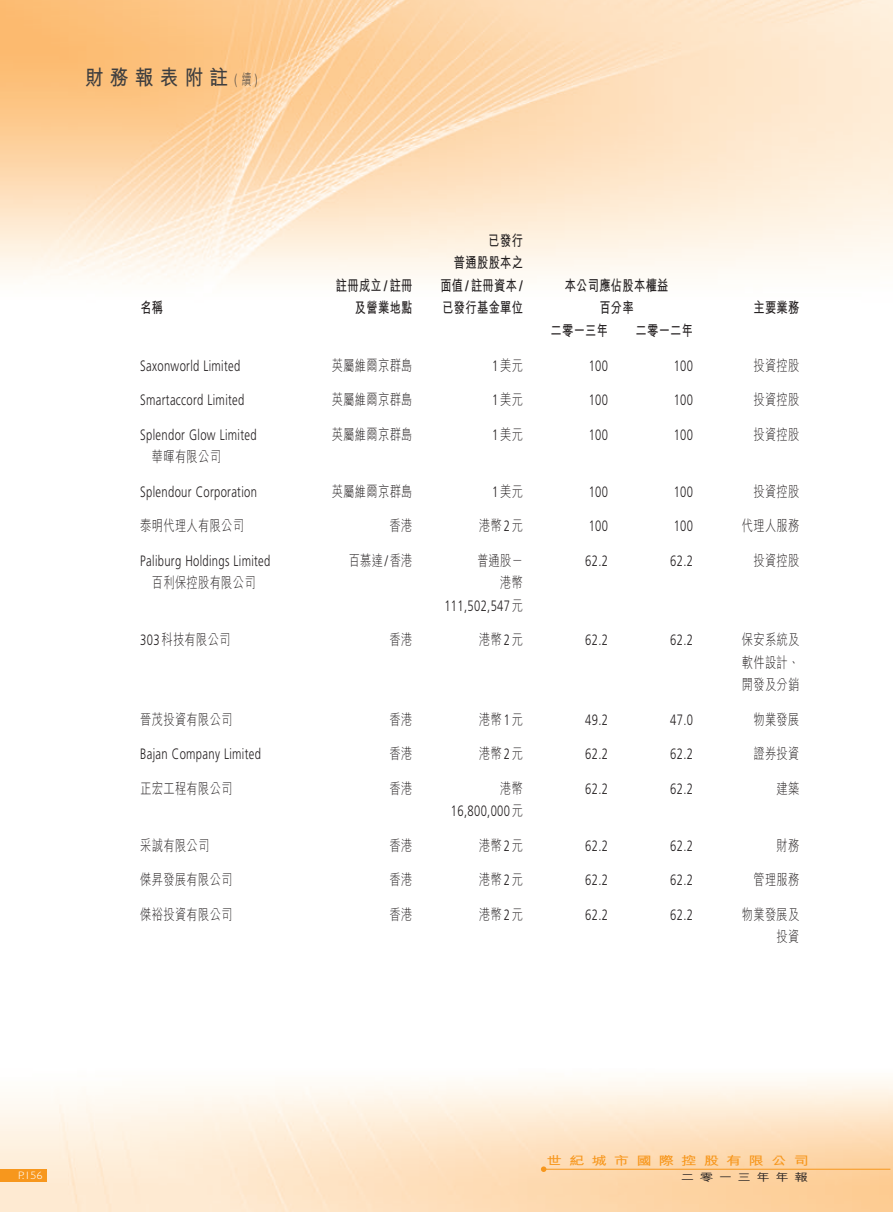
<style>
.page{position:relative;width:893px;height:1212px;background:#fff}
.page>*{position:absolute;margin:0;border:0;box-sizing:border-box;transform-origin:0 0}
.t1{font:700 21px "M Hei HK";letter-spacing:.335em;color:#3e3e3f;scale:.89 1}
._1__內文{font:300 15px "Frutiger LT Std";letter-spacing:.03em;color:#231f20;scale:.75 1}
._1__內文-2{font:300 15px "M Hei HK";letter-spacing:.03em;color:#231f20;scale:.75 1}
._1__內文-3{font:700 15px "M Hei HK";letter-spacing:.03em;color:#231f20;scale:.75 1}
.t2{font:700 12px "M Hei HK";letter-spacing:.45em;color:#f7971d;scale:1.29 1}
.t3{font:300 10.8px "Gill Sans Std";color:#fff;scale:1.13 1}
.t4{font:500 10.5px "M Hei HK";letter-spacing:.4em;color:#231f20;scale:1.29 1}
.s1{font-family:"Frutiger LT Std";font-weight:300;font-size:15px}
.s2{font-weight:300;font-size:15px}
.s3{font-family:"Frutiger LT Std"}
.s4{font-family:"M Hei HK"}
</style>
<div class="page">
<img style="left:0;top:0;width:892px;height:1212px">
<div style="left:0;top:1169px;width:47px;height:13px;background:#f7971d"></div>
<svg style="left:541px;top:1166px;width:5px;height:6px"></svg>
<hr style="left:543px;top:1169px;width:347px;height:1px;background:#f7971d">
<h1 class="t1" style="left:85px;top:62px;width:195px">財務報表附註 <span class="s1">(</span> <span class="s2">續</span><span class="s1">)</span></h1>
<p class="_1__內文-3" style="left:489px;top:230px;width:47px">已發行</p>
<p class="_1__內文-3" style="left:454px;top:252px;width:94px">普通股股本之</p>
<p class="_1__內文-3" style="left:336px;top:275px;width:104px">註冊成立<span class="s3">/</span>註冊</p>
<p class="_1__內文-3" style="left:440px;top:275px;width:112px">面值<span class="s3">/</span>註冊資本<span class="s3">/</span></p>
<p class="_1__內文-3" style="left:140px;top:297px;width:32px">名稱</p>
<p class="_1__內文-3" style="left:355px;top:297px;width:78px">及營業地點</p>
<p class="_1__內文-3" style="left:442px;top:297px;width:109px">已發行基金單位</p>
<p class="_1__內文-3" style="left:565px;top:275px;width:140px">本公司應佔股本權益</p>
<p class="_1__內文-3" style="left:599px;top:297px;width:47px">百分率</p>
<p class="_1__內文-3" style="left:753px;top:297px;width:63px">主要業務</p>
<p class="_1__內文-3" style="left:551px;top:320px;width:78px">二零一三年</p>
<p class="_1__內文-3" style="left:636px;top:320px;width:78px">二零一二年</p>
<p class="_1__內文" style="left:140px;top:357px;width:135px">Saxonworld Limited</p>
<p class="_1__內文-2" style="left:332px;top:357px;width:109px">英屬維爾京群島</p>
<p class="_1__內文-2" style="left:492px;top:357px;width:43px"><span class="s3">1</span>美元</p>
<p class="_1__內文" style="left:589px;top:357px;width:27px">100</p>
<p class="_1__內文" style="left:674px;top:357px;width:27px">100</p>
<p class="_1__內文-2" style="left:753px;top:357px;width:63px">投資控股</p>
<p class="_1__內文" style="left:140px;top:391px;width:140px">Smartaccord Limited</p>
<p class="_1__內文-2" style="left:332px;top:392px;width:109px">英屬維爾京群島</p>
<p class="_1__內文-2" style="left:492px;top:392px;width:43px"><span class="s3">1</span>美元</p>
<p class="_1__內文" style="left:589px;top:391px;width:27px">100</p>
<p class="_1__內文" style="left:674px;top:391px;width:27px">100</p>
<p class="_1__內文-2" style="left:753px;top:392px;width:63px">投資控股</p>
<p class="_1__內文" style="left:140px;top:426px;width:157px">Splendor Glow Limited</p>
<p class="_1__內文-2" style="left:332px;top:426px;width:109px">英屬維爾京群島</p>
<p class="_1__內文-2" style="left:492px;top:426px;width:43px"><span class="s3">1</span>美元</p>
<p class="_1__內文" style="left:589px;top:426px;width:27px">100</p>
<p class="_1__內文" style="left:674px;top:426px;width:27px">100</p>
<p class="_1__內文-2" style="left:753px;top:426px;width:63px">投資控股</p>
<p class="_1__內文-2" style="left:152px;top:449px;width:94px">華暉有限公司</p>
<p class="_1__內文" style="left:140px;top:483px;width:157px">Splendour Corporation</p>
<p class="_1__內文-2" style="left:332px;top:483px;width:109px">英屬維爾京群島</p>
<p class="_1__內文-2" style="left:492px;top:483px;width:43px"><span class="s3">1</span>美元</p>
<p class="_1__內文" style="left:589px;top:483px;width:27px">100</p>
<p class="_1__內文" style="left:674px;top:483px;width:27px">100</p>
<p class="_1__內文-2" style="left:753px;top:483px;width:63px">投資控股</p>
<p class="_1__內文-2" style="left:140px;top:518px;width:140px">泰明代理人有限公司</p>
<p class="_1__內文-2" style="left:390px;top:518px;width:32px">香港</p>
<p class="_1__內文-2" style="left:479px;top:518px;width:60px">港幣<span class="s3">2</span>元</p>
<p class="_1__內文" style="left:589px;top:517px;width:27px">100</p>
<p class="_1__內文" style="left:674px;top:517px;width:27px">100</p>
<p class="_1__內文-2" style="left:742px;top:518px;width:78px">代理人服務</p>
<p class="_1__內文" style="left:140px;top:552px;width:175px">Paliburg Holdings Limited</p>
<p class="_1__內文-2" style="left:349px;top:552px;width:87px">百慕達<span class="s3">/</span>香港</p>
<p class="_1__內文-2" style="left:477px;top:552px;width:63px">普通股－</p>
<p class="_1__內文" style="left:585px;top:552px;width:32px">62.2</p>
<p class="_1__內文" style="left:670px;top:552px;width:32px">62.2</p>
<p class="_1__內文-2" style="left:753px;top:552px;width:63px">投資控股</p>
<p class="_1__內文-2" style="left:152px;top:575px;width:140px">百利保控股有限公司</p>
<p class="_1__內文-2" style="left:500px;top:575px;width:32px">港幣</p>
<p class="_1__內文" style="left:444px;top:597px;width:106px">111,502,547<span class="s4">元</span></p>
<p class="_1__內文-2" style="left:140px;top:632px;width:122px"><span class="s3">303</span>科技有限公司</p>
<p class="_1__內文-2" style="left:390px;top:632px;width:32px">香港</p>
<p class="_1__內文-2" style="left:479px;top:632px;width:60px">港幣<span class="s3">2</span>元</p>
<p class="_1__內文" style="left:585px;top:631px;width:32px">62.2</p>
<p class="_1__內文" style="left:670px;top:631px;width:32px">62.2</p>
<p class="_1__內文-2" style="left:742px;top:632px;width:78px">保安系統及</p>
<p class="_1__內文-2" style="left:742px;top:654px;width:78px">軟件設計、</p>
<p class="_1__內文-2" style="left:742px;top:677px;width:78px">開發及分銷</p>
<p class="_1__內文-2" style="left:140px;top:711px;width:124px">晉茂投資有限公司</p>
<p class="_1__內文-2" style="left:390px;top:711px;width:32px">香港</p>
<p class="_1__內文-2" style="left:479px;top:711px;width:60px">港幣<span class="s3">1</span>元</p>
<p class="_1__內文" style="left:585px;top:711px;width:32px">49.2</p>
<p class="_1__內文" style="left:670px;top:711px;width:32px">47.0</p>
<p class="_1__內文-2" style="left:753px;top:711px;width:63px">物業發展</p>
<p class="_1__內文" style="left:140px;top:745px;width:162px">Bajan Company Limited</p>
<p class="_1__內文-2" style="left:390px;top:746px;width:32px">香港</p>
<p class="_1__內文-2" style="left:479px;top:746px;width:60px">港幣<span class="s3">2</span>元</p>
<p class="_1__內文" style="left:585px;top:745px;width:32px">62.2</p>
<p class="_1__內文" style="left:670px;top:745px;width:32px">62.2</p>
<p class="_1__內文-2" style="left:753px;top:746px;width:63px">證券投資</p>
<p class="_1__內文-2" style="left:140px;top:780px;width:124px">正宏工程有限公司</p>
<p class="_1__內文-2" style="left:390px;top:780px;width:32px">香港</p>
<p class="_1__內文-2" style="left:500px;top:780px;width:32px">港幣</p>
<p class="_1__內文" style="left:585px;top:780px;width:32px">62.2</p>
<p class="_1__內文" style="left:670px;top:780px;width:32px">62.2</p>
<p class="_1__內文-2" style="left:777px;top:780px;width:32px">建築</p>
<p class="_1__內文" style="left:451px;top:802px;width:98px">16,800,000<span class="s4">元</span></p>
<p class="_1__內文-2" style="left:140px;top:837px;width:94px">采誠有限公司</p>
<p class="_1__內文-2" style="left:390px;top:837px;width:32px">香港</p>
<p class="_1__內文-2" style="left:479px;top:837px;width:60px">港幣<span class="s3">2</span>元</p>
<p class="_1__內文" style="left:585px;top:837px;width:32px">62.2</p>
<p class="_1__內文" style="left:670px;top:837px;width:32px">62.2</p>
<p class="_1__內文-2" style="left:777px;top:837px;width:32px">財務</p>
<p class="_1__內文-2" style="left:140px;top:872px;width:124px">傑昇發展有限公司</p>
<p class="_1__內文-2" style="left:390px;top:872px;width:32px">香港</p>
<p class="_1__內文-2" style="left:479px;top:872px;width:60px">港幣<span class="s3">2</span>元</p>
<p class="_1__內文" style="left:585px;top:871px;width:32px">62.2</p>
<p class="_1__內文" style="left:670px;top:871px;width:32px">62.2</p>
<p class="_1__內文-2" style="left:753px;top:872px;width:63px">管理服務</p>
<p class="_1__內文-2" style="left:140px;top:906px;width:124px">傑裕投資有限公司</p>
<p class="_1__內文-2" style="left:390px;top:906px;width:32px">香港</p>
<p class="_1__內文-2" style="left:479px;top:906px;width:60px">港幣<span class="s3">2</span>元</p>
<p class="_1__內文" style="left:585px;top:906px;width:32px">62.2</p>
<p class="_1__內文" style="left:670px;top:906px;width:32px">62.2</p>
<p class="_1__內文-2" style="left:742px;top:906px;width:78px">物業發展及</p>
<p class="_1__內文-2" style="left:777px;top:929px;width:32px">投資</p>
<p class="t3" style="left:18px;top:1170px;width:23px">P.156</p>
<p class="t2" style="left:547px;top:1152px;width:205px">世紀城市國際控股有限公司</p>
<p class="t4" style="left:681px;top:1169px;width:100px">二零一三年年報</p>
</div>
